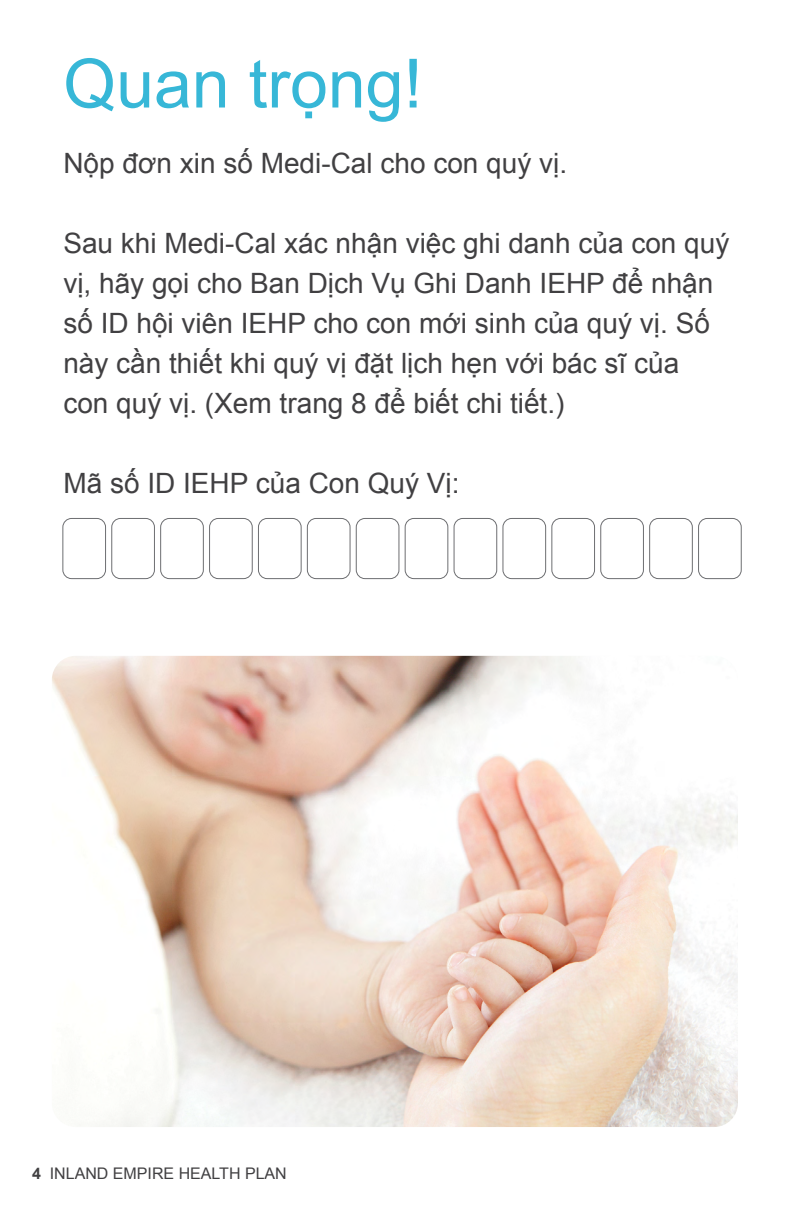
<style>
.page{position:relative;width:792px;height:1224px;background:#fff}
.page>*{position:absolute;margin:0;border:0;box-sizing:border-box;transform-origin:0 0}
.t1{font:68px "Arial";color:#37b7d7}
.t2{font:28px/40px "Arial";color:#414042}
.t3{font:16px "Arial";color:#414042}
.s1{font-weight:700}
</style>
<div class="page">
<img style="left:52px;top:656px;width:686px;height:471px">
<div style="left:62px;top:518px;width:44px;height:61px;border:1px solid #6d6e71;border-radius:9px"></div>
<div style="left:111px;top:518px;width:44px;height:61px;border:1px solid #6d6e71;border-radius:9px"></div>
<div style="left:160px;top:518px;width:44px;height:61px;border:1px solid #6d6e71;border-radius:9px"></div>
<div style="left:209px;top:518px;width:44px;height:61px;border:1px solid #6d6e71;border-radius:9px"></div>
<div style="left:258px;top:518px;width:44px;height:61px;border:1px solid #6d6e71;border-radius:9px"></div>
<div style="left:307px;top:518px;width:44px;height:61px;border:1px solid #6d6e71;border-radius:9px"></div>
<div style="left:356px;top:518px;width:43px;height:61px;border:1px solid #6d6e71;border-radius:9px"></div>
<div style="left:405px;top:518px;width:43px;height:61px;border:1px solid #6d6e71;border-radius:9px"></div>
<div style="left:454px;top:518px;width:43px;height:61px;border:1px solid #6d6e71;border-radius:9px"></div>
<div style="left:502px;top:518px;width:44px;height:61px;border:1px solid #6d6e71;border-radius:9px"></div>
<div style="left:551px;top:518px;width:44px;height:61px;border:1px solid #6d6e71;border-radius:9px"></div>
<div style="left:600px;top:518px;width:44px;height:61px;border:1px solid #6d6e71;border-radius:9px"></div>
<div style="left:649px;top:518px;width:44px;height:61px;border:1px solid #6d6e71;border-radius:9px"></div>
<div style="left:698px;top:518px;width:44px;height:61px;border:1px solid #6d6e71;border-radius:9px"></div>
<h1 class="t1" style="left:63px;top:39px;width:361px">Quan trọng!</h1>
<p class="t2" style="left:63px;top:143px;width:505px">Nộp đơn xin số Medi-Cal cho con quý vị.</p>
<p class="t2" style="left:63px;top:223px;width:668px">Sau khi Medi-Cal xác nhận việc ghi danh của con quý vị, hãy gọi cho Ban Dịch Vụ Ghi Danh IEHP để nhận số ID hội viên IEHP cho con mới sinh của quý vị. Số này cần thiết khi quý vị đặt lịch hẹn với bác sĩ của con quý vị. (Xem trang 8 để biết chi tiết.)</p>
<p class="t2" style="left:63px;top:463px;width:398px">Mã số ID IEHP của Con Quý Vị:</p>
<p class="t3" style="left:32px;top:1163px;width:256px"><span class="s1">4</span> INLAND EMPIRE HEALTH PLAN</p>
</div>
